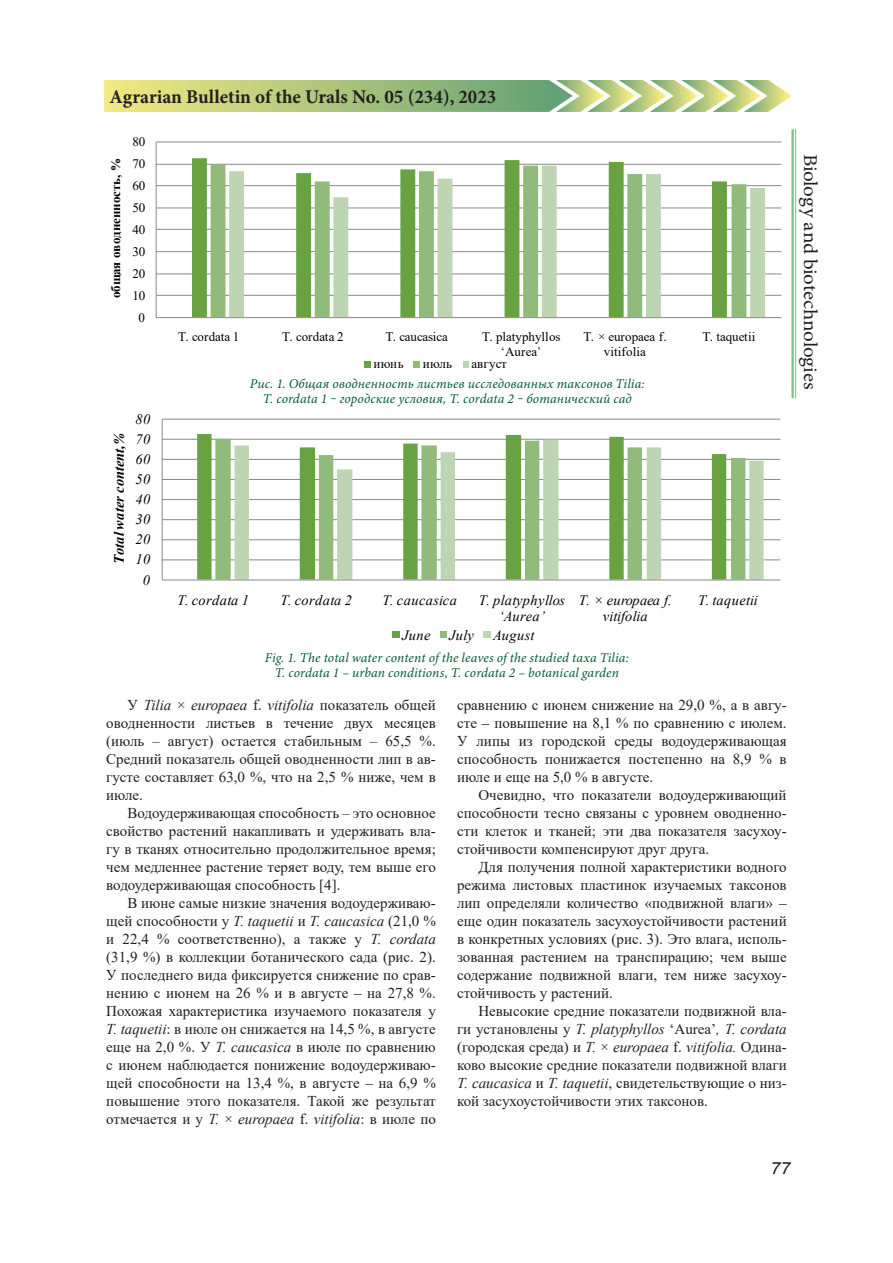
<style>
.page{position:relative;width:893px;height:1263px;background:#fff}
.page>*{position:absolute;margin:0;border:0;box-sizing:border-box;transform-origin:0 0}
.t1{font:700 19.5px "Minion Pro";color:#231f20}
.t2{font:19.5px "Minion Pro";letter-spacing:-.01em;color:#231f20;scale:1.08 1}
.t3{font:italic 16.8px "Arial";color:#231f20;scale:1.08 1}
.t4{font:15px/18px "Times New Roman";color:#231f20;text-align:justify}
.t5{font:italic 14.4px/16.2px "Times New Roman";letter-spacing:.025em;color:#000;text-align:center}
.t6{font:italic 14.4px/16.2px "Times New Roman";letter-spacing:-.01em;color:#000;text-align:center}
.t7{font:italic 700 14.4px "Times New Roman";letter-spacing:.025em;color:#000}
.t8{font:italic 13.5px/15px "Minion Pro";letter-spacing:.01em;color:#025b30;text-align:center}
.t9{font:13.05px/14.9px "Times New Roman";color:#000;text-align:center}
.t10{font:700 13.05px "Times New Roman";color:#000}
.s1{font-style:italic}
</style>
<div class="page">
<hr style="left:791px;top:129px;width:3px;height:269px;background:#40ae49">
<hr style="left:795px;top:129px;width:1px;height:269px;background:#40ae49">
<img style="left:104px;top:80px;width:686px;height:32px">
<hr style="left:156px;top:295px;width:625px;height:1px;background:#898989">
<hr style="left:156px;top:273px;width:625px;height:1px;background:#898989">
<hr style="left:156px;top:251px;width:625px;height:1px;background:#898989">
<hr style="left:156px;top:229px;width:625px;height:1px;background:#898989">
<hr style="left:156px;top:207px;width:625px;height:1px;background:#898989">
<hr style="left:156px;top:185px;width:625px;height:1px;background:#898989">
<hr style="left:156px;top:164px;width:625px;height:1px;background:#898989">
<hr style="left:156px;top:141px;width:625px;height:1px;background:#898989">
<svg style="left:192px;top:158px;width:535px;height:159px"></svg>
<svg style="left:211px;top:165px;width:516px;height:152px;fill:#90bb7a"></svg>
<svg style="left:229px;top:166px;width:536px;height:151px"></svg>
<hr style="left:156px;top:142px;width:1px;height:176px;background:#898989">
<hr style="left:156px;top:317px;width:625px;height:1px;background:#898989">
<div style="left:364px;top:361px;width:7px;height:6px;background:#68a242"></div>
<div style="left:413px;top:361px;width:7px;height:6px;background:#90bb7a"></div>
<svg style="left:463px;top:361px;width:5px;height:6px"></svg>
<hr style="left:162px;top:559px;width:618px;height:1px;background:#898989">
<hr style="left:162px;top:539px;width:618px;height:1px;background:#898989">
<hr style="left:162px;top:519px;width:618px;height:1px;background:#898989">
<hr style="left:162px;top:499px;width:618px;height:1px;background:#898989">
<hr style="left:162px;top:479px;width:618px;height:1px;background:#898989">
<hr style="left:162px;top:459px;width:618px;height:1px;background:#898989">
<hr style="left:162px;top:439px;width:618px;height:1px;background:#898989">
<hr style="left:162px;top:419px;width:618px;height:1px;background:#898989">
<svg style="left:197px;top:434px;width:529px;height:145px"></svg>
<svg style="left:215px;top:439px;width:530px;height:140px;background:#a6c397"></svg>
<svg style="left:235px;top:440px;width:529px;height:139px"></svg>
<hr style="left:162px;top:419px;width:1px;height:161px;background:#898989">
<hr style="left:162px;top:579px;width:618px;height:1px;background:#898989">
<div style="left:392px;top:631px;width:7px;height:7px;background:#68a242"></div>
<div style="left:440px;top:631px;width:6px;height:7px;background:#90bb7a"></div>
<div style="left:483px;top:631px;width:7px;height:7px;background:#bed5b4"></div>
<h1 class="t1" style="left:110px;top:83px;width:388px">Agrarian Bulletin of the Urals No. 05 (234), 2023</h1>
<p class="t10" style="left:106px;top:298px;width:142px;rotate:-90deg">общая оводненность, %</p>
<p class="t9" style="left:132px;top:134px;width:15px">80</p>
<p class="t9" style="left:132px;top:156px;width:15px">70</p>
<p class="t9" style="left:132px;top:178px;width:15px">60</p>
<p class="t9" style="left:132px;top:200px;width:15px">50</p>
<p class="t9" style="left:132px;top:222px;width:15px">40</p>
<p class="t9" style="left:132px;top:244px;width:15px">30</p>
<p class="t9" style="left:132px;top:266px;width:15px">20</p>
<p class="t9" style="left:132px;top:287px;width:15px">10</p>
<p class="t9" style="left:138px;top:309px;width:8px">0</p>
<p class="t5" style="left:136px;top:410px;width:16px">80</p>
<p class="t7" style="left:109px;top:564px;width:132px;rotate:-90deg">Total water content,%</p>
<p class="t5" style="left:136px;top:430px;width:16px">70</p>
<p class="t5" style="left:136px;top:451px;width:16px">60</p>
<p class="t5" style="left:136px;top:471px;width:16px">50</p>
<p class="t5" style="left:136px;top:491px;width:16px">40</p>
<p class="t5" style="left:136px;top:511px;width:16px">30</p>
<p class="t5" style="left:136px;top:531px;width:16px">20</p>
<p class="t5" style="left:136px;top:551px;width:16px">10</p>
<p class="t5" style="left:143px;top:571px;width:9px">0</p>
<p class="t9" style="left:178px;top:328px;width:63px">T. cordata 1</p>
<p class="t9" style="left:282px;top:328px;width:63px">T. cordata 2</p>
<p class="t9" style="left:385px;top:328px;width:64px">T. caucasica</p>
<p class="t9" style="left:482px;top:328px;width:80px">T. platyphyllos ʻAureaʼ</p>
<p class="t9" style="left:583px;top:328px;width:85px">T. × europaea f. vitifolia</p>
<p class="t9" style="left:702px;top:328px;width:54px">T. taquetii</p>
<p class="t9" style="left:373px;top:356px;width:32px">июнь</p>
<p class="t9" style="left:423px;top:356px;width:31px">июль</p>
<p class="t9" style="left:471px;top:356px;width:37px">август</p>
<p class="t8" style="left:250px;top:376px;width:396px">Рис. 1. Общая оводненность листьев исследованных таксонов Tilia:<br>T. cordata 1 ‒ городские условия, T. cordata 2 ‒ ботанический сад</p>
<p class="t5" style="left:178px;top:592px;width:73px">T. cordata 1</p>
<p class="t5" style="left:281px;top:592px;width:73px">T. cordata 2</p>
<p class="t5" style="left:383px;top:592px;width:76px">T. caucasica</p>
<p class="t5" style="left:479px;top:592px;width:88px">T. platyphyllos ʻAureaʼ</p>
<p class="t6" style="left:579px;top:592px;width:94px">T. × europaea f. vitifolia</p>
<p class="t5" style="left:698px;top:592px;width:61px">T. taquetii</p>
<p class="t5" style="left:402px;top:626px;width:30px">June</p>
<p class="t5" style="left:449px;top:626px;width:26px">July</p>
<p class="t5" style="left:493px;top:626px;width:43px">August</p>
<p class="t8" style="left:265px;top:650px;width:365px">Fig. 1. The total water content of the leaves of the studied taxa Tilia:<br>T. cordata 1 – urban conditions, T. cordata 2 – botanical garden</p>
<p class="t4" style="left:106px;top:695px;width:331px;text-indent:21px">У <span class="s1">Tilia</span> × <span class="s1">europaea</span> f. <span class="s1">vitifolia</span> показатель общей оводненности листьев в течение двух месяцев (июль – август) остается стабильным – 65,5 %.<br>Средний показатель общей оводненности лип в ав&shy;густе составляет 63,0 %, что на 2,5 % ниже, чем в июле.</p>
<p class="t4" style="left:106px;top:803px;width:331px;text-indent:21px">Водоудерживающая способность – это основное свойство растений накапливать и удерживать вла&shy;гу в тканях относительно продолжительное время; чем медленнее растение теряет воду, тем выше его водоудерживающая способность [4].</p>
<p class="t4" style="left:106px;top:893px;width:331px;text-indent:21px">В июне самые низкие значения водоудерживаю&shy;щей способности у <span class="s1">T. taquetii</span> и <span class="s1">T. caucasica</span> (21,0 % и 22,4 % соответственно), а также у <span class="s1">T. cordata </span>(31,9 %) в коллекции ботанического сада (рис. 2).<br>У последнего вида фиксируется снижение по срав&shy;нению с июнем на 26 % и в августе ‒ на 27,8 %.<br>Похожая характеристика изучаемого показателя у <span class="s1">T. taquetii</span>: в июле он снижается на 14,5 %, в августе еще на 2,0 %. У <span class="s1">T. caucasica</span> в июле по сравнению с июнем наблюдается понижение водоудерживаю&shy;щей способности на 13,4 %, в августе ‒ на 6,9 % повышение этого показателя. Такой же результат отмечается и у <span class="s1">T.</span> × <span class="s1">europaea</span> f. <span class="s1">vitifolia</span>: в июле по</p>
<p class="t4" style="left:457px;top:695px;width:331px">сравнению с июнем снижение на 29,0 %, а в авгу&shy;сте ‒ повышение на 8,1 % по сравнению с июлем.<br>У липы из городской среды водоудерживающая способность понижается постепенно на 8,9 % в июле и еще на 5,0 % в августе.</p>
<p class="t4" style="left:457px;top:785px;width:331px;text-indent:21px">Очевидно, что показатели водоудерживающий способности тесно связаны с уровнем оводненно&shy;сти клеток и тканей; эти два показателя засухоу&shy;стойчивости компенсируют друг друга.</p>
<p class="t4" style="left:457px;top:857px;width:331px;text-indent:21px">Для получения полной характеристики водного режима листовых пластинок изучаемых таксонов лип определяли количество «подвижной влаги» ‒ еще один показатель засухоустойчивости растений в конкретных условиях (рис. 3). Это влага, исполь&shy;зованная растением на транспирацию; чем выше содержание подвижной влаги, тем ниже засухоу&shy;стойчивость у растений.</p>
<p class="t4" style="left:457px;top:1001px;width:331px;text-indent:21px">Невысокие средние показатели подвижной вла&shy;ги установлены у <span class="s1">T. platyphyllos</span> ‘Aurea’<span class="s1">, T. cordata </span>(городская среда) и <span class="s1">T.</span> × <span class="s1">europaea</span> f. <span class="s1">vitifolia.</span> Одина&shy;ково высокие средние показатели подвижной влаги <span class="s1">T. caucasica</span> и <span class="s1">T. taquetii</span>, свидетельствующие о низ&shy;кой засухоустойчивости этих таксонов.</p>
<h1 class="t2" style="left:823px;top:154px;width:220px;rotate:90deg">Biology and biotechnologies</h1>
<p class="t3" style="left:770px;top:1157px;width:20px">77</p>
</div>
